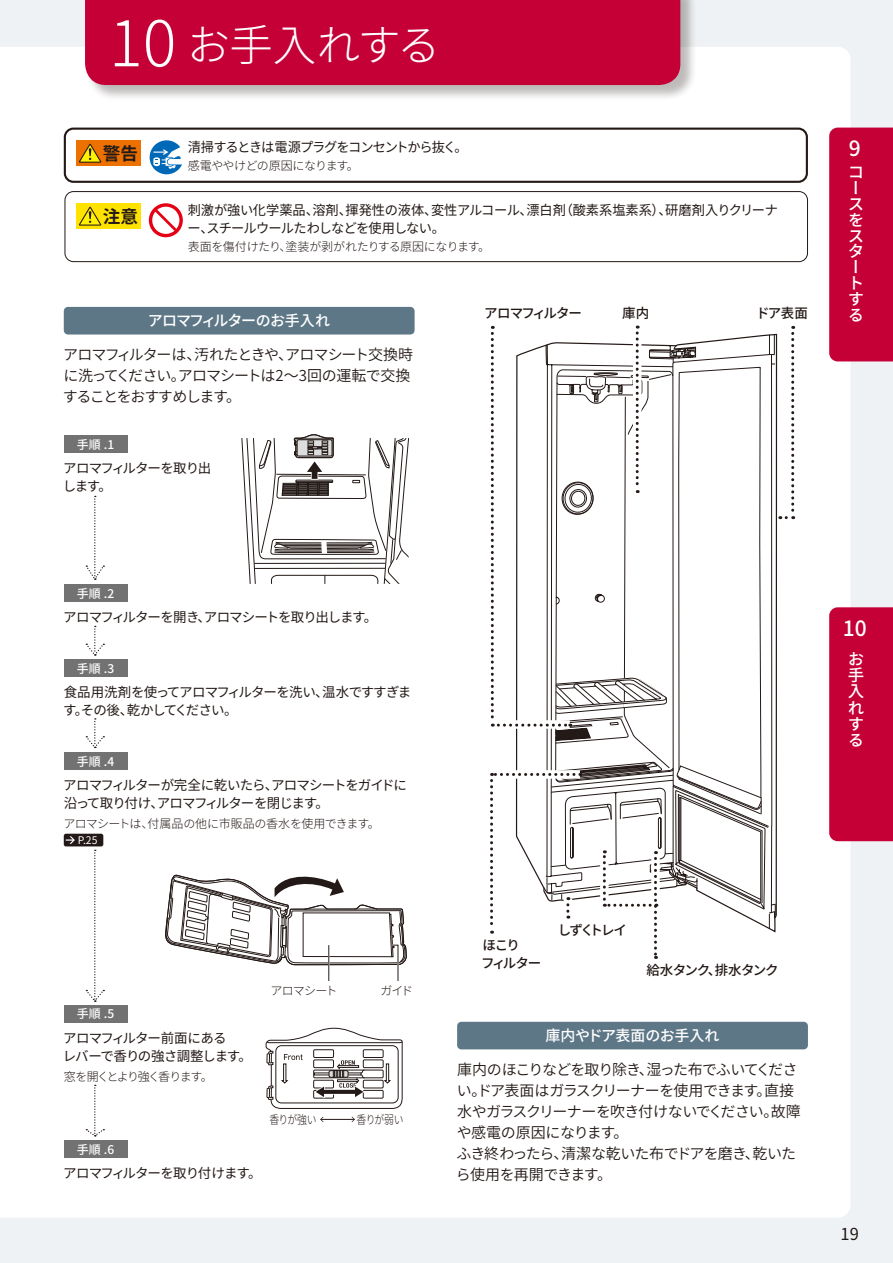
<style>
.page{position:relative;width:893px;height:1263px;background:#eff2f4}
.page>*{position:absolute;margin:0;border:0;box-sizing:border-box;transform-origin:0 0}
.t1{font:300 63px "Noto Sans CJ Kjp";color:#fff}
.Title_1{font:300 43.5px "Noto Sans CJ Kjp";letter-spacing:-.02em;color:#fff}
.t2{font:500 21px "Noto Sans CJ Kjp";color:#fff}
.t3{font:700 17.55px "Noto Sans CJ Kjp";color:#231916}
.t4{font:500 16.5px/15.9px "Noto Sans CJ Kjp";color:#fff}
.t5{font:16.5px "Noto Sans CJ Kjp";color:#231916}
.t6{font:500 16.35px/16.4px "Noto Sans CJ Kjp";color:#fff;text-align:justify}
.t7{font:600 15px/21px "Noto Sans CJ Kjp";letter-spacing:-.065em;color:#231916}
.Title_3{font:500 15px "Noto Sans CJ Kjp";letter-spacing:-.055em;color:#fff}
.Title_3-2{font:500 15px "Noto Sans CJ Kjp";letter-spacing:-.035em;color:#fff}
.Step_Body_bold{font:13.5px/18px "Noto Sans CJ Kjp";letter-spacing:-.065em;color:#231916}
.Step_Body_bold-2{font:13.5px/18px "Noto Sans CJ Kjp";letter-spacing:-.02em;color:#231916}
.Step_Body_bold-3{font:13.5px/18px "Noto Sans CJ Kjp";letter-spacing:-.085em;color:#231916}
.t8{font:500 13.5px "Noto Sans CJ Kjp";letter-spacing:-.085em;color:#231916}
.t9{font:500 13.5px "Noto Sans CJ Kjp";letter-spacing:-.065em;color:#231916}
.Step_Body{font:300 12px "Noto Sans CJ Kjp";letter-spacing:-.025em;color:#231916}
.Import_title{font:500 12px "Noto Sans CJ Kjp";color:#fff}
.Step_Body-2{font:300 12px "Noto Sans CJ Kjp";letter-spacing:-.03em;color:#231916}
.Step_Body-3{font:300 12px "Noto Sans CJ Kjp";letter-spacing:-.135em;color:#231916}
.Step_Body-4{font:300 12px "Noto Sans CJ Kjp";letter-spacing:-.055em;color:#231916;scale:.82 1}
.Step_Body-5{font:300 12px "Noto Sans CJ Kjp";letter-spacing:-.055em;color:#231916}
.t10{font:10.5px "Noto Sans CJ Kjp";color:#fff}
</style>
<div class="page">
<div style="left:0;top:47px;width:850px;height:1170px;background:#fff"></div>
<div style="left:64px;top:128px;width:744px;height:55px;border:2px solid #231916;border-radius:9px"></div>
<div style="left:65px;top:191px;width:743px;height:71px;border:1px solid #231916;border-radius:9px"></div>
<svg style="left:769px;top:334px;width:7px;height:595px"></svg>
<div style="left:829px;top:128px;width:64px;height:233px;background:#c40037"></div>
<div style="left:85px;top:0;width:612px;height:102px;background:#231916;opacity:.3"></div>
<div style="left:85px;top:0;width:595px;height:85px;background:#c40037"></div>
<svg style="left:240px;top:434px;width:169px;height:150px"></svg>
<hr style="left:321px;top:1119px;width:33px;height:1px;background:#231916">
<svg style="left:320px;top:1116px;width:3px;height:6px"></svg>
<svg style="left:352px;top:1116px;width:3px;height:6px"></svg>
<svg style="left:265px;top:1027px;width:138px;height:82px"></svg>
<svg style="left:165px;top:873px;width:241px;height:109px"></svg>
<div style="left:64px;top:435px;width:64px;height:17px;background:#727272"></div>
<div style="left:64px;top:584px;width:64px;height:17px;background:#727272"></div>
<div style="left:64px;top:660px;width:64px;height:17px;background:#727272"></div>
<div style="left:64px;top:1140px;width:64px;height:18px;background:#727272"></div>
<div style="left:64px;top:1005px;width:64px;height:17px;background:#727272"></div>
<div style="left:64px;top:753px;width:64px;height:17px;background:#727272"></div>
<div style="left:64px;top:834px;width:39px;height:12px;background:#231916;border-radius:2px"></div>
<svg style="left:66px;top:836px;width:9px;height:8px"></svg>
<svg style="left:86px;top:496px;width:18px;height:84px"></svg>
<svg style="left:86px;top:626px;width:18px;height:30px"></svg>
<svg style="left:86px;top:718px;width:18px;height:30px"></svg>
<svg style="left:86px;top:1085px;width:18px;height:52px"></svg>
<svg style="left:86px;top:850px;width:18px;height:152px"></svg>
<div style="left:64px;top:307px;width:351px;height:27px;background:#5e7787;border-radius:4px"></div>
<div style="left:457px;top:1022px;width:351px;height:27px;background:#5e7787;border-radius:4px"></div>
<div style="left:829px;top:607px;width:64px;height:234px;background:#c40037"></div>
<svg style="left:483px;top:318px;width:286px;height:641px"></svg>
<svg style="left:780px;top:326px;width:14px;height:193px"></svg>
<div style="left:77px;top:140px;width:64px;height:26px;background:#ed7100"></div>
<svg style="left:79px;top:144px;width:22px;height:19px"></svg>
<div style="left:77px;top:203px;width:64px;height:26px;background:#ffe200"></div>
<svg style="left:79px;top:207px;width:22px;height:19px"></svg>
<svg style="left:150px;top:140px;width:32px;height:34px"></svg>
<svg style="left:149px;top:203px;width:34px;height:34px"></svg>
<p class="t1" style="left:109px;top:8px;width:69px">10</p>
<p class="Title_1" style="left:187px;top:20px;width:255px">お手入れする</p>
<p class="t3" style="left:103px;top:144px;width:37px">警告</p>
<p class="t3" style="left:103px;top:206px;width:37px">注意</p>
<p class="Step_Body_bold-3" style="left:188px;top:139px;width:281px">清掃するときは電源プラグをコンセントから抜く。</p>
<p class="Step_Body-2" style="left:188px;top:159px;width:173px">感電ややけどの原因になります。</p>
<p class="Step_Body_bold-2" style="left:188px;top:201px;width:592px">刺激が強い化学薬品、溶剤、揮発性の液体、変性アルコール、漂白剤（酸素系塩素系）、研磨剤入りクリーナー、スチールウールたわしなどを使用しない。</p>
<p class="Step_Body" style="left:188px;top:240px;width:304px">表面を傷付けたり、塗装が剥がれたりする原因になります。</p>
<p class="Title_3" style="left:148px;top:312px;width:184px">アロマフィルターのお手入れ</p>
<p class="t8" style="left:484px;top:306px;width:99px">アロマフィルター</p>
<p class="t8" style="left:622px;top:306px;width:28px">庫内</p>
<p class="t8" style="left:756px;top:306px;width:53px">ドア表面</p>
<p class="t7" style="left:63px;top:345px;width:352px">アロマフィルターは、汚れたときや、アロマシート交換時に洗ってください。アロマシートは2～3回の運転で交換することをおすすめします。</p>
<p class="Import_title" style="left:77px;top:437px;width:39px">手順 .1</p>
<p class="Step_Body_bold-3" style="left:63px;top:459px;width:150px">アロマフィルターを取り出します。</p>
<p class="t2" style="left:849px;top:137px;width:13px">9</p>
<p class="t4" style="left:848px;top:165px;width:17px">コースをスタートする</p>
<p class="Import_title" style="left:77px;top:586px;width:39px">手順 .2</p>
<p class="Step_Body_bold" style="left:63px;top:608px;width:316px">アロマフィルターを開き、アロマシートを取り出します。</p>
<p class="Import_title" style="left:77px;top:662px;width:39px">手順 .3</p>
<p class="Step_Body_bold" style="left:63px;top:684px;width:350px">食品用洗剤を使ってアロマフィルターを洗い、温水ですすぎます。その後、乾かしてください。</p>
<p class="Import_title" style="left:77px;top:755px;width:39px">手順 .4</p>
<p class="Step_Body_bold" style="left:63px;top:777px;width:345px">アロマフィルターが完全に乾いたら、アロマシートをガイドに沿って取り付け、アロマフィルターを閉じます。</p>
<p class="Step_Body" style="left:63px;top:817px;width:318px">アロマシートは、付属品の他に市販品の香水を使用できます。</p>
<p class="t10" style="left:78px;top:834px;width:21px">P.25</p>
<p class="Import_title" style="left:77px;top:1007px;width:39px">手順 .5</p>
<p class="Step_Body_bold" style="left:63px;top:1029px;width:191px">アロマフィルター前面にある<br>レバーで香りの強さ調整します。</p>
<p class="Step_Body-3" style="left:64px;top:1070px;width:151px">窓を開くとより強く香ります。</p>
<p class="Import_title" style="left:77px;top:1142px;width:39px">手順 .6</p>
<p class="Step_Body_bold" style="left:63px;top:1164px;width:200px">アロマフィルターを取り付けます。</p>
<p class="Step_Body-5" style="left:270px;top:984px;width:69px">アロマシート</p>
<p class="Step_Body-5" style="left:380px;top:984px;width:34px">ガイド</p>
<p class="Step_Body-4" style="left:269px;top:1112px;width:59px">香りが強い</p>
<p class="Step_Body-4" style="left:356px;top:1112px;width:59px">香りが弱い</p>
<p class="t2" style="left:843px;top:616px;width:25px">10</p>
<p class="t6" style="left:848px;top:651px;width:17px">お手入れする</p>
<p class="t8" style="left:482px;top:937px;width:39px">ほこり</p>
<p class="t8" style="left:481px;top:955px;width:62px">フィルター</p>
<p class="t8" style="left:558px;top:922px;width:71px">しずくトレイ</p>
<p class="t9" style="left:646px;top:962px;width:134px">給水タンク、排水タンク</p>
<p class="Title_3-2" style="left:546px;top:1027px;width:175px">庫内やドア表面のお手入れ</p>
<p class="t7" style="left:457px;top:1060px;width:346px">庫内のほこりなどを取り除き、湿った布でふいてください。ドア表面はガラスクリーナーを使用できます。直接水やガラスクリーナーを吹き付けないでください。故障や感電の原因になります。</p>
<p class="t7" style="left:456px;top:1144px;width:342px">ふき終わったら、清潔な乾いた布でドアを磨き、乾いたら使用を再開できます。</p>
<p class="t5" style="left:841px;top:1224px;width:20px">19</p>
</div>
